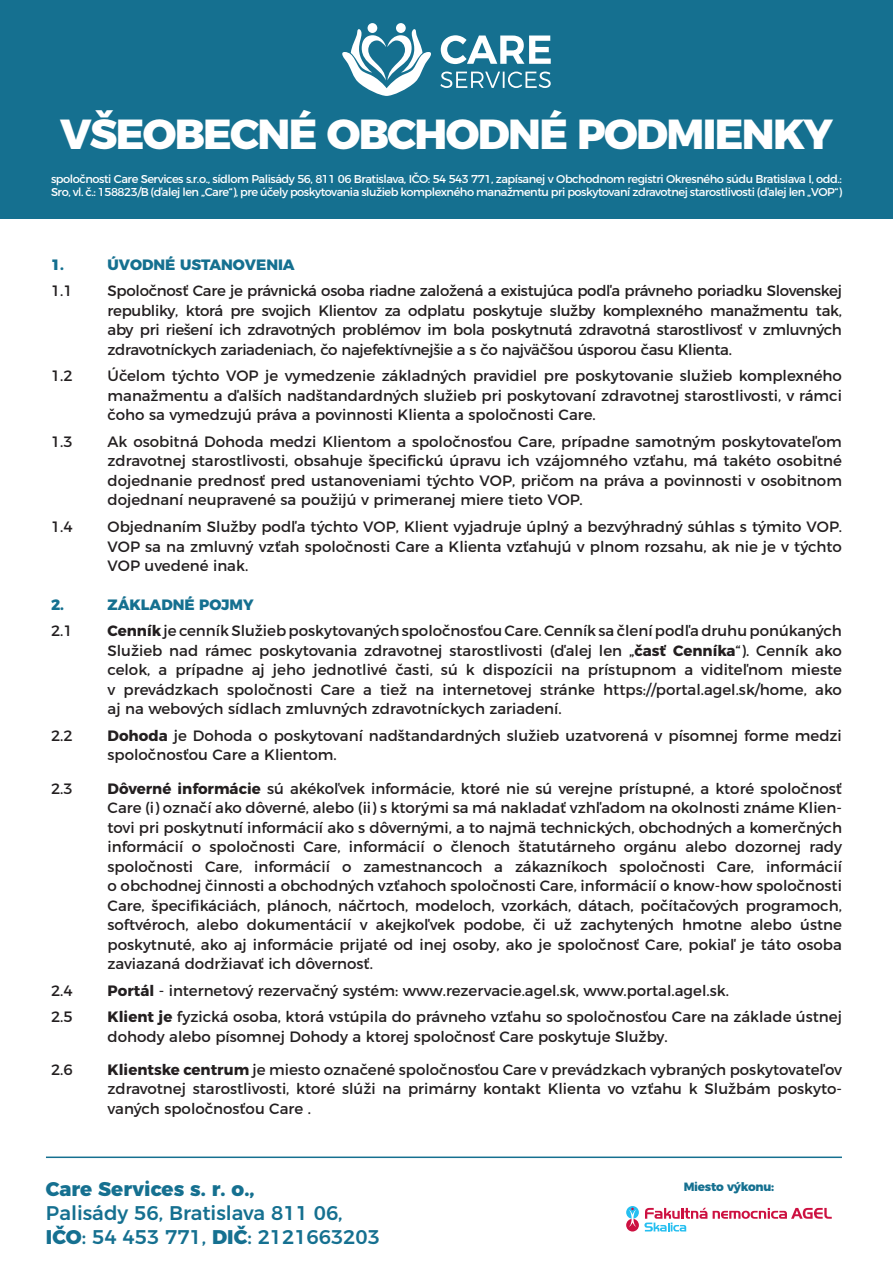
<style>
.page{position:relative;width:893px;height:1263px;background:#fff}
.page>*{position:absolute;margin:0;border:0;box-sizing:border-box;transform-origin:0 0}
.t1{font:800 42px "Montserrat";letter-spacing:-.04em;color:#fff}
.t2{font:500 19.8px/23.7px "Montserrat";color:#157090}
.t3{font:800 19.8px "Montserrat";color:#157090}
.t4{font:15px/19.5px "Montserrat";color:#231f20;text-align:justify}
.t5{font:800 15px "Montserrat";color:#157090}
.t6{font:800 12px "Montserrat";letter-spacing:-.02em;color:#157090}
.t7{font:11.4px/13.6px "Montserrat";letter-spacing:-.04em;color:#fff}
.s1{font-weight:700}
.s2{font-weight:800}
</style>
<div class="page">
<div style="left:0;top:0;width:893px;height:218px;background:#157090"></div>
<div style="left:368px;top:23px;width:9px;height:10px;background:#fff;border-radius:50%"></div>
<svg style="left:342px;top:29px;width:89px;height:67px"></svg>
<div style="left:396px;top:23px;width:10px;height:10px;background:#fff;border-radius:50%"></div>
<svg style="left:441px;top:35px;width:110px;height:29px"></svg>
<svg style="left:440px;top:72px;width:111px;height:16px"></svg>
<hr style="left:46px;top:1156px;width:796px;height:2px;background:#157090">
<svg style="left:713px;top:1208px;width:119px;height:11px"></svg>
<svg style="left:644px;top:1208px;width:63px;height:23px"></svg>
<svg style="left:626px;top:1206px;width:13px;height:13px"></svg>
<div style="left:626px;top:1219px;width:13px;height:12px;background:#cd1141;border-radius:50%"></div>
<svg style="left:629px;top:1208px;width:7px;height:19px"></svg>
<p class="t1" style="left:60px;top:99px;width:774px">VŠEOBECNÉ OBCHODNÉ PODMIENKY</p>
<p class="t7" style="left:51px;top:171px;width:792px">spoločnosti Care Services s.r.o., sídlom Palisády 56, 811 06 Bratislava, IČO: 54 543 771, zapísanej v Obchodnom registri Okresného súdu Bratislava I, odd.:<br>Sro, vl. č.: 158823/B (ďalej len „Care“), pre účely poskytovania služieb komplexného manažmentu pri poskytovaní zdravotnej starostlivosti (ďalej len „VOP“)</p>
<p class="t5" style="left:51px;top:252px;width:15px">1.</p>
<p class="t5" style="left:108px;top:252px;width:189px">ÚVODNÉ USTANOVENIA</p>
<p class="t4" style="left:51px;top:280px;width:23px">1.1</p>
<p class="t4" style="left:108px;top:280px;width:736px">Spoločnosť Care je právnická osoba riadne založená a existujúca podľa právneho poriadku Slovenskej republiky, ktorá pre svojich Klientov za odplatu poskytuje služby komplexného manažmentu tak, aby pri riešení ich zdravotných problémov im bola poskytnutá zdravotná starostlivosť v zmluvných zdravotníckych zariadeniach, čo najefektívnejšie a s čo najväčšou úsporou času Klienta.</p>
<p class="t4" style="left:51px;top:365px;width:23px">1.2</p>
<p class="t4" style="left:108px;top:365px;width:736px">Účelom týchto VOP je vymedzenie základných pravidiel pre poskytovanie služieb komplexného manažmentu a ďalších nadštandardných služieb pri poskytovaní zdravotnej starostlivosti, v rámci čoho sa vymedzujú práva a povinnosti Klienta a spoločnosti Care.</p>
<p class="t4" style="left:51px;top:431px;width:23px">1.3</p>
<p class="t4" style="left:108px;top:431px;width:736px">Ak osobitná Dohoda medzi Klientom a spoločnosťou Care, prípadne samotným poskytovateľom zdravotnej starostlivosti, obsahuje špecifickú úpravu ich vzájomného vzťahu, má takéto osobitné dojednanie prednosť pred ustanoveniami týchto VOP, pričom na práva a povinnosti v osobitnom dojednaní neupravené sa použijú v primeranej miere tieto VOP.</p>
<p class="t4" style="left:51px;top:516px;width:23px">1.4</p>
<p class="t4" style="left:108px;top:516px;width:736px">Objednaním Služby podľa týchto VOP, Klient vyjadruje úplný a bezvýhradný súhlas s týmito VOP.<br>VOP sa na zmluvný vzťah spoločnosti Care a Klienta vzťahujú v plnom rozsahu, ak nie je v týchto VOP uvedené inak.</p>
<p class="t5" style="left:51px;top:592px;width:15px">2.</p>
<p class="t5" style="left:108px;top:592px;width:148px">ZÁKLADNÉ POJMY</p>
<p class="t4" style="left:51px;top:620px;width:23px">2.1</p>
<p class="t4" style="left:108px;top:620px;width:736px"><span class="s1">Cenník</span> je cenník Služieb poskytovaných spoločnosťou Care. Cenník sa člení podľa druhu ponúkaných Služieb nad rámec poskytovania zdravotnej starostlivosti (ďalej len „<span class="s1">časť Cenníka</span>“). Cenník ako celok, a prípadne aj jeho jednotlivé časti, sú k dispozícii na prístupnom a viditeľnom mieste v prevádzkach spoločnosti Care a tiež na internetovej stránke https://portal.agel.sk/home, ako aj na webových sídlach zmluvných zdravotníckych zariadení.</p>
<p class="t4" style="left:51px;top:724px;width:23px">2.2</p>
<p class="t4" style="left:108px;top:724px;width:736px"><span class="s1">Dohoda</span> je Dohoda o poskytovaní nadštandardných služieb uzatvorená v písomnej forme medzi spoločnosťou Care a Klientom.</p>
<p class="t4" style="left:51px;top:777px;width:23px">2.3</p>
<p class="t4" style="left:108px;top:777px;width:736px"><span class="s1">Dôverné informácie</span> sú akékoľvek informácie, ktoré nie sú verejne prístupné, a ktoré spoločnosť Care (i) označí ako dôverné, alebo (ii) s ktorými sa má nakladať vzhľadom na okolnosti známe Klien&shy;tovi pri poskytnutí informácií ako s dôvernými, a to najmä technických, obchodných a komerčných informácií o spoločnosti Care, informácií o členoch štatutárneho orgánu alebo dozornej rady spoločnosti Care, informácií o zamestnancoch a zákazníkoch spoločnosti Care, informácií o obchodnej činnosti a obchodných vzťahoch spoločnosti Care, informácií o know-how spoločnosti Care, špecifikáciách, plánoch, náčrtoch, modeloch, vzorkách, dátach, počítačových programoch, softvéroch, alebo dokumentácií v akejkoľvek podobe, či už zachytených hmotne alebo ústne poskytnuté, ako aj informácie prijaté od inej osoby, ako je spoločnosť Care, pokiaľ je táto osoba zaviazaná dodržiavať ich dôvernosť.</p>
<p class="t4" style="left:51px;top:979px;width:23px">2.4</p>
<p class="t4" style="left:108px;top:979px;width:623px"><span class="s1">Portál</span> - internetový rezervačný systém: www.rezervacie.agel.sk, www.portal.agel.sk.</p>
<p class="t4" style="left:51px;top:1006px;width:23px">2.5</p>
<p class="t4" style="left:51px;top:1059px;width:23px">2.6</p>
<p class="t4" style="left:108px;top:1006px;width:736px"><span class="s1">Klient je</span> fyzická osoba, ktorá vstúpila do právneho vzťahu so spoločnosťou Care na základe ústnej dohody alebo písomnej Dohody a ktorej spoločnosť Care poskytuje Služby.</p>
<p class="t4" style="left:108px;top:1059px;width:736px"><span class="s1">Klientske centrum</span> je miesto označené spoločnosťou Care v prevádzkach vybraných poskytovateľov zdravotnej starostlivosti, ktoré slúži na primárny kontakt Klienta vo vzťahu k Službám poskyto&shy;vaných spoločnosťou Care .</p>
<h2 class="t3" style="left:46px;top:1173px;width:210px">Care Services s. r. o.,</h2>
<h2 class="t2" style="left:46px;top:1199px;width:335px">Palisády 56, Bratislava 811 06,<br><span class="s2">IČO</span>: 54 453 771, <span class="s2">DIČ</span>: 2121663203</h2>
<p class="t6" style="left:684px;top:1176px;width:92px">Miesto výkonu:</p>
</div>
